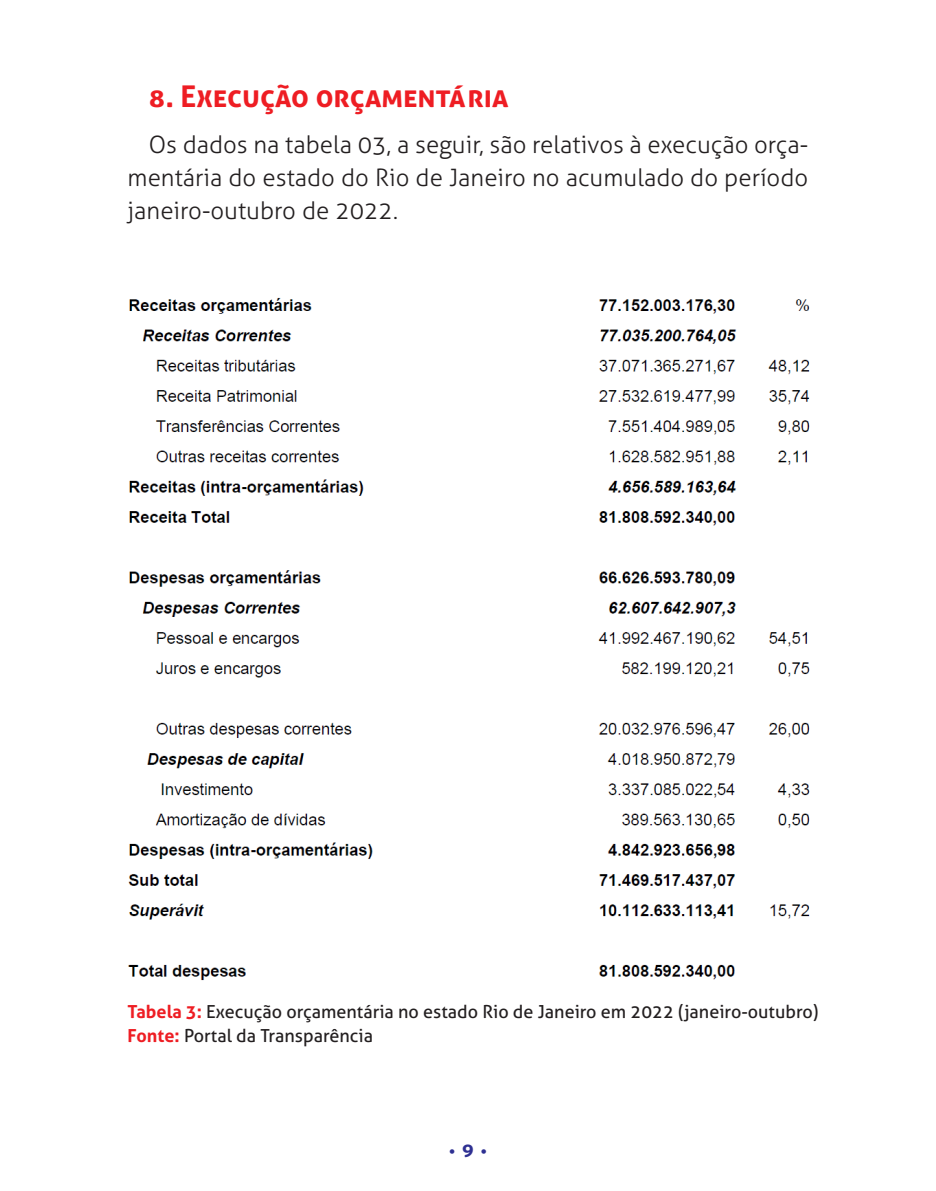
<style>
.page{position:relative;width:936px;height:1191px;background:#fff}
.page>*{position:absolute;margin:0;border:0;box-sizing:border-box;transform-origin:0 0}
.Título{font:700 30px "Aller";color:#ee1d23}
.Texto_Corrido{font:300 24px/33px "Aller";color:#231f20;text-align:justify}
.Figura{font:18px "Aller";color:#231f20}
.t1{font:700 15px "Aller";color:#2e3092}
.s1{font-weight:700;color:#ee1d23}
.s2{font-size:22.5px}
</style>
<div class="page">
<img style="left:128px;top:297px;width:682px;height:684px">
<p class="Título" style="left:149px;top:78px;width:360px">8. Execução orçamentária</p>
<p class="Texto_Corrido" style="left:128px;top:128px;width:682px;text-indent:21px">Os dados na tabela 03, a seguir, são relativos à execução orça&shy;mentária do estado do Rio de Janeiro no acumulado do período janeiro-outubro de 2022.</p>
<p class="Figura" style="left:128px;top:1000px;width:692px"><span class="s1">Tabela 3:</span> Execução orçamentária no estado Rio de Janeiro em 2022 (janeiro-outubro)</p>
<p class="Figura" style="left:128px;top:1024px;width:247px"><span class="s1">Fonte:</span> Portal da Transparência</p>
<p class="t1" style="left:448px;top:1142px;width:40px">•<span class="s2">9</span>•</p>
</div>
